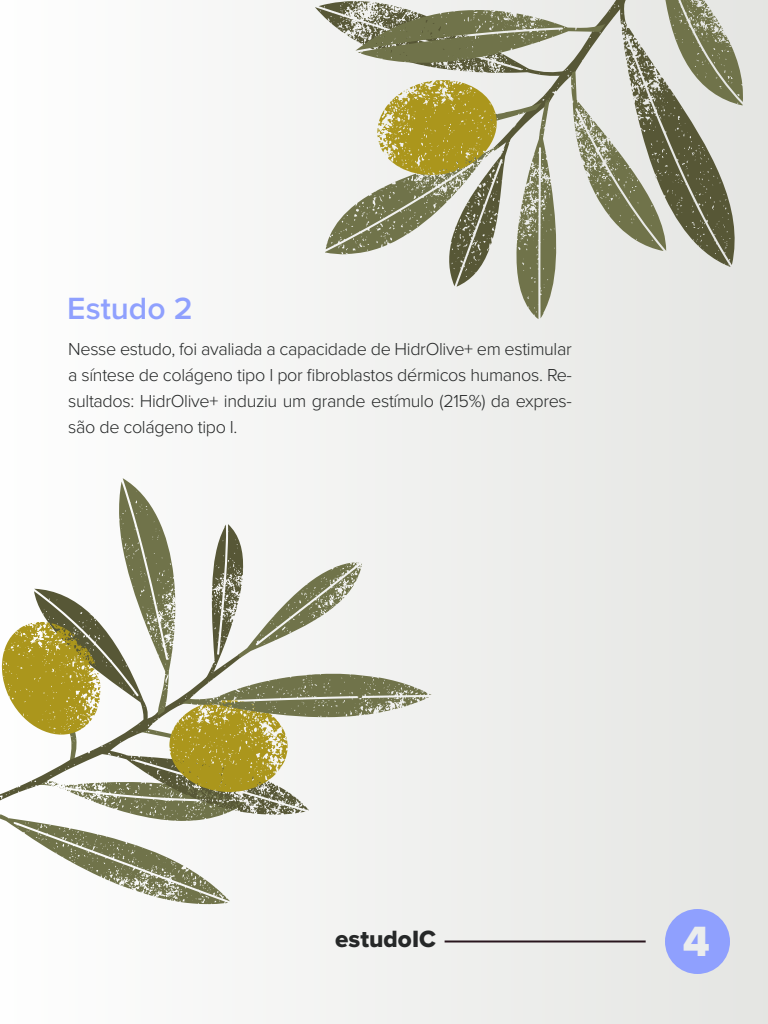
<style>
.page{position:relative;width:768px;height:1024px;background:#fff}
.page>*{position:absolute;margin:0;border:0;box-sizing:border-box;transform-origin:0 0}
.t1{font:43.9px "Proxima Nova Extrabld";color:#ebeded}
.t2{font:600 31.8px "Proxima Nova";color:#8fa0fe}
.t3{font:24.4px "Proxima Nova Extrabld";color:#262828}
.t4{font:300 18px/26px "Proxima Nova";letter-spacing:-.02em;color:#262828;text-align:justify}
</style>
<div class="page">
<div style="left:0;top:0;width:768px;height:1024px;background:linear-gradient(to right,#fefefe,#e4e5e2)"></div>
<div style="left:665px;top:909px;width:65px;height:65px;background:#8fa0fe;border-radius:50%"></div>
<hr style="left:445px;top:940px;width:201px;height:2px;background:#29161e">
<svg style="left:315px;top:0;width:428px;height:319px"></svg>
<svg style="left:0;top:478px;width:432px;height:426px"></svg>
<h2 class="t2" style="left:67px;top:284px;width:127px">Estudo 2</h2>
<p class="t4" style="left:68px;top:335px;width:505px">Nesse estudo, foi avaliada a capacidade de HidrOlive+ em estimular a síntese de colágeno tipo I por fibroblastos dérmicos humanos. Re&shy;sultados: HidrOlive+ induziu um grande estímulo (215%) da expres&shy;são de colágeno tipo I.</p>
<h3 class="t3" style="left:335px;top:921px;width:102px">estudoIC</h3>
<h1 class="t1" style="left:683px;top:909px;width:29px">4</h1>
</div>
